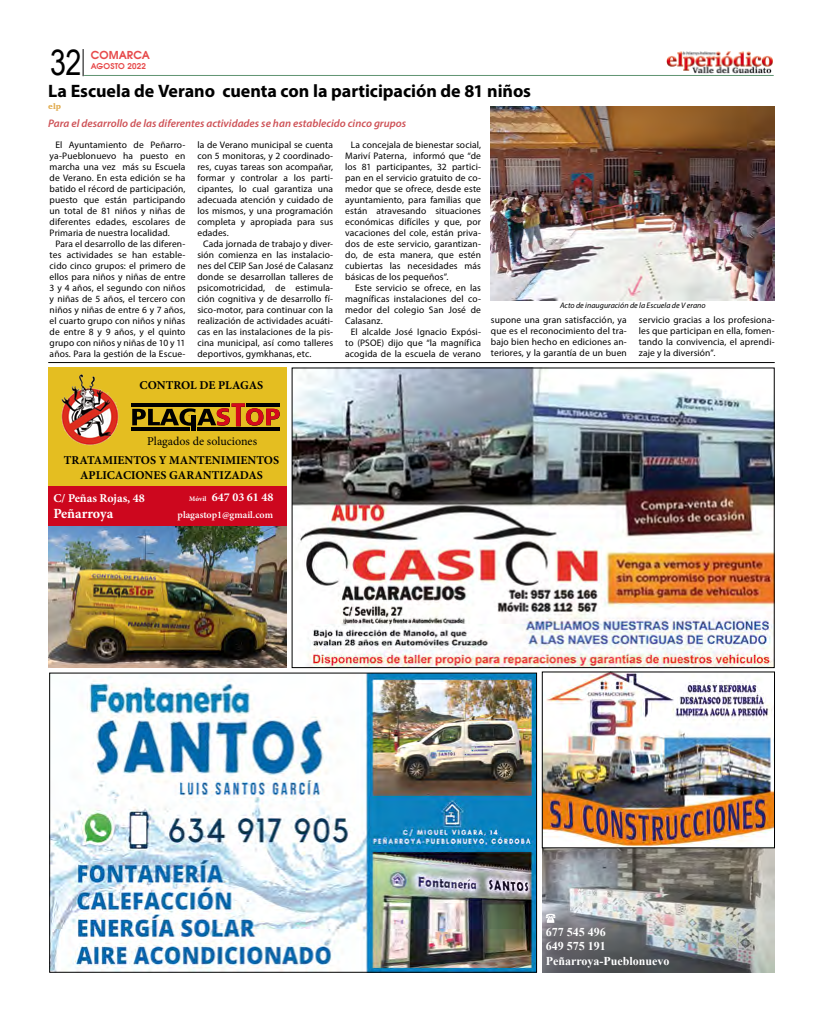
<style>
.page{position:relative;width:823px;height:1021px;background:#fff}
.page>*{position:absolute;margin:0;border:0;box-sizing:border-box;transform-origin:0 0}
.t1{font:35px "Arial Narrow";color:#000}
.t2{font:700 18px "Myriad Pro";letter-spacing:-.005em;color:#000}
.t3{font:700 14px "Minion Pro";letter-spacing:-.005em;color:#fff}
.t4{font:700 12px/14.4px "Minion Pro";color:#000;text-align:center}
.t5{font:700 12px/14.4px "Times New Roman";color:#fff}
.t6{font:700 12px "Minion Pro";color:#fff}
.t7{font:12px "Minion Pro";color:#000}
.t8{font:italic 600 11px "Myriad Pro";color:#ce5257}
.t9{font:700 11px "Avian";letter-spacing:.005em;color:#e74b4c}
.t10{font:600 10px "Minion Pro";color:#fff}
.t11{font:9.5px/11px "Myriad Pro";letter-spacing:.01em;color:#000;text-align:justify}
.t12{font:italic 8px "Myriad Pro";color:#000}
.t13{font:700 8px "Avian";letter-spacing:.025em;color:#e74b4c}
.t14{font:900 8px "Charter IT Cby BT";color:#e1ac50}
.s1{font-size:7px}
</style>
<div class="page">
<img style="left:666px;top:51px;width:107px;height:23px">
<hr style="left:84px;top:75px;width:689px;height:1px;background:#5f9472">
<svg style="left:83px;top:49px;width:1px;height:27px"></svg>
<img style="left:542px;top:848px;width:232px;height:124px">
<img style="left:543px;top:673px;width:229px;height:173px">
<svg style="left:545px;top:913px;width:10px;height:9px"></svg>
<img style="left:51px;top:674px;width:483px;height:296px">
<img style="left:293px;top:369px;width:479px;height:297px">
<div style="left:291px;top:367px;width:483px;height:301px;border:1px solid #000"></div>
<div style="left:48px;top:367px;width:238px;height:129px;background:#e4be21"></div>
<div style="left:48px;top:486px;width:238px;height:64px;background:#cd071e"></div>
<img style="left:61px;top:374px;width:58px;height:72px">
<div style="left:191px;top:416px;width:5px;height:15px;background:#000"></div>
<svg style="left:132px;top:403px;width:147px;height:25px"></svg>
<hr style="left:132px;top:403px;width:98px;height:4px;background:#000">
<hr style="left:197px;top:427px;width:83px;height:4px;background:#000">
<hr style="left:132px;top:428px;width:58px;height:3px;background:#000">
<hr style="left:246px;top:403px;width:33px;height:3px;background:#000">
<img style="left:48px;top:526px;width:238px;height:142px">
<hr style="left:48px;top:362px;width:726px;height:1px;background:#000">
<img style="left:490px;top:106px;width:284px;height:194px">
<h1 class="t1" style="left:50px;top:37px;width:33px">32</h1>
<p class="t9" style="left:91px;top:48px;width:61px">COMARCA</p>
<p class="t13" style="left:91px;top:61px;width:57px">AGOSTO 2022</p>
<h2 class="t2" style="left:48px;top:79px;width:484px">La Escuela de Verano cuenta con la participación de 81 niños</h2>
<p class="t8" style="left:48px;top:117px;width:359px">Para el desarrollo de las diferentes actividades se han establecido cinco grupos</p>
<p class="t14" style="left:48px;top:102px;width:14px">elp</p>
<p class="t11" style="left:55px;top:139px;width:131px">El Ayuntamiento de Peñarro-</p>
<p class="t11" style="left:50px;top:150px;width:137px">ya-Pueblonuevo ha puesto en</p>
<p class="t11" style="left:50px;top:161px;width:137px">marcha una vez más su Escuela</p>
<p class="t11" style="left:50px;top:172px;width:137px">de Verano. En esta edición se ha</p>
<p class="t11" style="left:50px;top:183px;width:137px">batido el récord de participación,</p>
<p class="t11" style="left:50px;top:194px;width:137px">puesto que están participando</p>
<p class="t11" style="left:50px;top:205px;width:137px">un total de 81 niños y niñas de</p>
<p class="t11" style="left:50px;top:216px;width:137px">diferentes edades, escolares de</p>
<p class="t11" style="left:50px;top:227px;width:122px">Primaria de nuestra localidad.</p>
<p class="t11" style="left:55px;top:238px;width:131px">Para el desarrollo de las diferen-</p>
<p class="t11" style="left:50px;top:249px;width:137px">tes actividades se han estable-</p>
<p class="t11" style="left:50px;top:260px;width:137px">cido cinco grupos: el primero de</p>
<p class="t11" style="left:50px;top:271px;width:137px">ellos para niños y niñas de entre</p>
<p class="t11" style="left:50px;top:282px;width:137px">3 y 4 años, el segundo con niños</p>
<p class="t11" style="left:50px;top:293px;width:137px">y niñas de 5 años, el tercero con</p>
<p class="t11" style="left:50px;top:304px;width:137px">niños y niñas de entre 6 y 7 años,</p>
<p class="t11" style="left:50px;top:315px;width:137px">el cuarto grupo con niños y niñas</p>
<p class="t11" style="left:50px;top:326px;width:137px">de entre 8 y 9 años, y el quinto</p>
<p class="t11" style="left:50px;top:337px;width:137px">grupo con niños y niñas de 10 y 11</p>
<p class="t11" style="left:50px;top:348px;width:137px">años. Para la gestión de la Escue-</p>
<p class="t11" style="left:197px;top:139px;width:137px">la de Verano municipal se cuenta</p>
<p class="t11" style="left:197px;top:150px;width:137px">con 5 monitoras, y 2 coordinado-</p>
<p class="t11" style="left:197px;top:161px;width:137px">res, cuyas tareas son acompañar,</p>
<p class="t11" style="left:197px;top:172px;width:137px">formar y controlar a los parti-</p>
<p class="t11" style="left:197px;top:183px;width:137px">cipantes, lo cual garantiza una</p>
<p class="t11" style="left:197px;top:194px;width:137px">adecuada atención y cuidado de</p>
<p class="t11" style="left:197px;top:205px;width:137px">los mismos, y una programación</p>
<p class="t11" style="left:197px;top:216px;width:137px">completa y apropiada para sus</p>
<p class="t11" style="left:197px;top:227px;width:33px">edades.</p>
<p class="t11" style="left:203px;top:238px;width:131px">Cada jornada de trabajo y diver-</p>
<p class="t11" style="left:197px;top:249px;width:137px">sión comienza en las instalacio-</p>
<p class="t11" style="left:197px;top:260px;width:137px">nes del CEIP San José de Calasanz</p>
<p class="t11" style="left:197px;top:271px;width:137px">donde se desarrollan talleres de</p>
<p class="t11" style="left:197px;top:282px;width:137px">psicomotricidad, de estimula-</p>
<p class="t11" style="left:197px;top:293px;width:137px">ción cognitiva y de desarrollo fí-</p>
<p class="t11" style="left:197px;top:304px;width:137px">sico-motor, para continuar con la</p>
<p class="t11" style="left:197px;top:315px;width:137px">realización de actividades acuáti-</p>
<p class="t11" style="left:197px;top:326px;width:137px">cas en las instalaciones de la pis-</p>
<p class="t11" style="left:197px;top:337px;width:137px">cina municipal, así como talleres</p>
<p class="t11" style="left:197px;top:348px;width:115px">deportivos, gymkhanas, etc.</p>
<p class="t4" style="left:139px;top:377px;width:125px">CONTROL DE PLAGAS</p>
<p class="t11" style="left:345px;top:139px;width:137px;text-indent:6px">La concejala de bienestar social, Mariví Paterna, informó que “de los 81 participantes, 32 partici&shy;pan en el servicio gratuito de co&shy;medor que se ofrece, desde este ayuntamiento, para familias que están atravesando situaciones económicas difíciles y que, por vacaciones del cole, están priva&shy;dos de este servicio, garantizan&shy;do, de esta manera, que estén cubiertas las necesidades más básicas de los pequeños”.</p>
<p class="t11" style="left:355px;top:282px;width:127px">Este servicio se ofrece, en las</p>
<p class="t11" style="left:345px;top:293px;width:137px">magníficas instalaciones del co-</p>
<p class="t11" style="left:345px;top:304px;width:137px">medor del colegio San José de</p>
<p class="t11" style="left:345px;top:315px;width:39px">Calasanz.</p>
<p class="t11" style="left:351px;top:326px;width:131px">El alcalde José Ignacio Expósi-</p>
<p class="t11" style="left:345px;top:337px;width:137px">to (PSOE) dijo que “la magnífica</p>
<p class="t11" style="left:345px;top:348px;width:137px">acogida de la escuela de verano</p>
<p class="t12" style="left:559px;top:300px;width:147px">Acto de inauguración de la Escuela de V erano</p>
<p class="t11" style="left:490px;top:314px;width:137px">supone una gran satisfacción, ya que es el reconocimiento del tra&shy;bajo bien hecho en ediciones an&shy;teriores, y la garantía de un buen</p>
<p class="t11" style="left:638px;top:314px;width:137px">servicio gracias a los profesiona&shy;les que participan en ella, fomen&shy;tando la convivencia, el aprendi&shy;zaje y la diversión”.</p>
<p class="t7" style="left:147px;top:433px;width:111px">Plagados de soluciones</p>
<p class="t4" style="left:64px;top:453px;width:217px">TRATAMIENTOS Y MANTENIMIENTOS<br>APLICACIONES GARANTIZADAS</p>
<p class="t6" style="left:53px;top:489px;width:93px">C/ Peñas Rojas, 48</p>
<h3 class="t3" style="left:53px;top:504px;width:61px">Peñarroya</h3>
<p class="t6" style="left:189px;top:489px;width:86px"><span class="s1">Móvil</span> 647 03 61 48</p>
<p class="t10" style="left:177px;top:507px;width:97px">plagastop1@gmail.com</p>
<p class="t5" style="left:545px;top:924px;width:125px">677 545 496<br>649 575 191<br>Peñarroya-Pueblonuevo</p>
</div>
